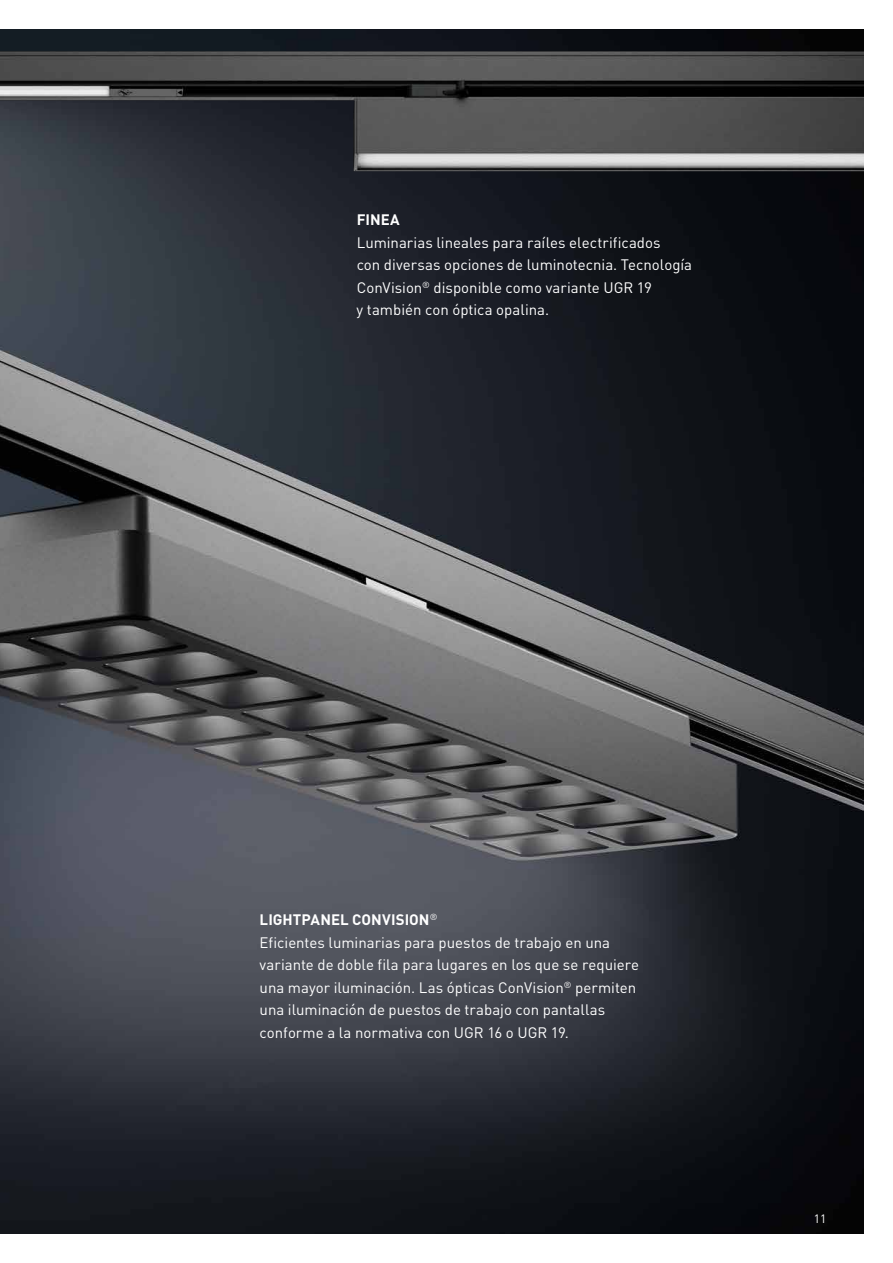
<style>
.page{position:relative;width:893px;height:1263px;background:#fff}
.page>*{position:absolute;margin:0;border:0;box-sizing:border-box;transform-origin:0 0}
.t1{font:15px/22.5px "Trilux DIN";color:#fff}
.t2{font:700 15px "Trilux DIN";color:#fff}
.t3{font:12px "Trilux DIN";color:#fff}
.s1{font-weight:700}
</style>
<div class="page">
<img style="left:0;top:30px;width:863px;height:1203px">
<img style="left:0;top:51px;width:863px;height:138px">
<p class="t2" style="left:357px;top:210px;width:45px">FINEA</p>
<p class="t1" style="left:357px;top:231px;width:337px">Luminarias lineales para raíles electrificados<br>con diversas opciones de luminotecnia. Tecnología ConVision<sup>®</sup> disponible como variante UGR 19<br>y también con óptica opalina.</p>
<p class="t1" style="left:260px;top:908px;width:381px"><span class="s1">LIGHTPANEL CONVISION</span><sup>®<br></sup>Eficientes luminarias para puestos de trabajo en una variante de doble fila para lugares en los que se requiere una mayor iluminación. Las ópticas ConVision<sup>®</sup> permiten una iluminación de puestos de trabajo con pantallas conforme a la normativa con UGR 16 o UGR 19.</p>
<p class="t3" style="left:814px;top:1211px;width:14px">11</p>
</div>
